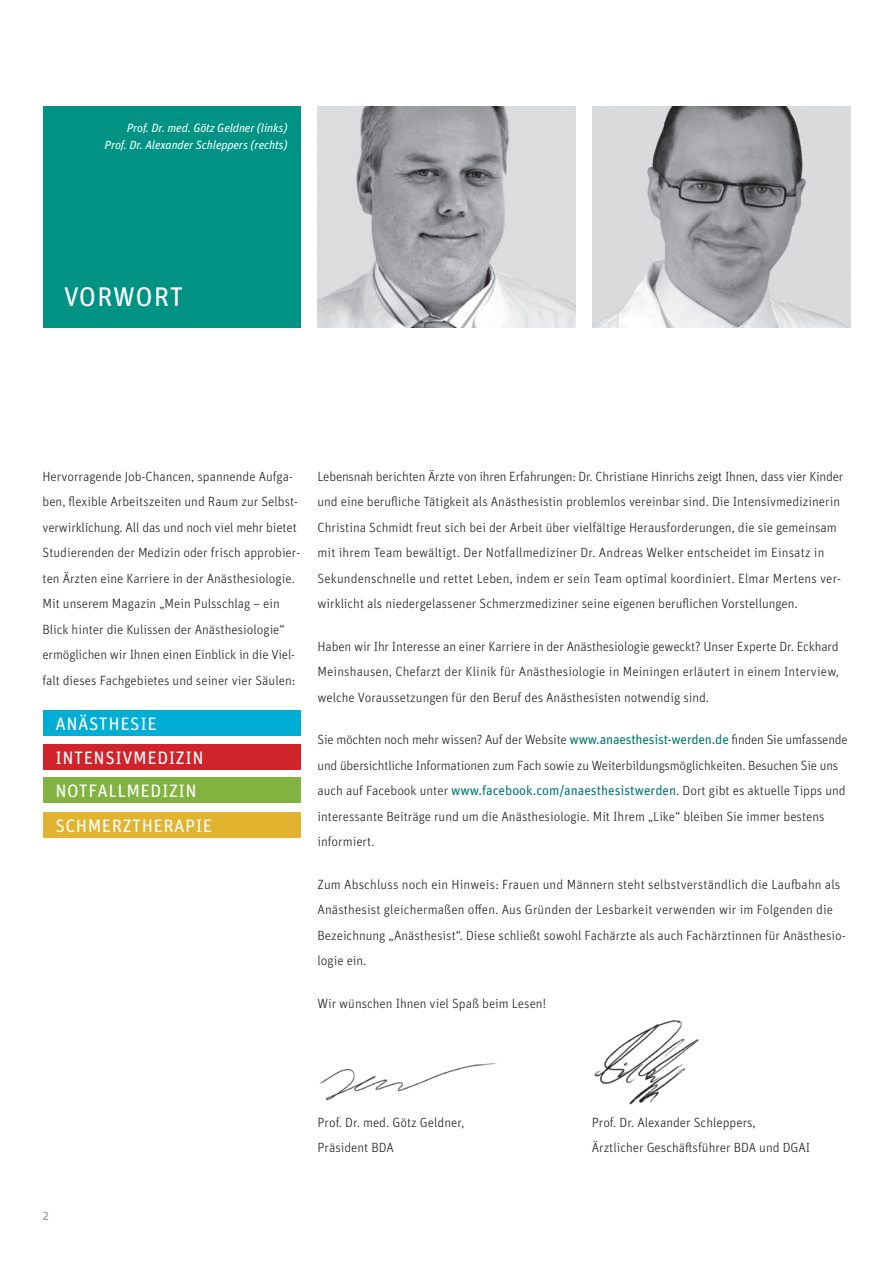
<style>
.page{position:relative;width:893px;height:1263px;background:#fff}
.page>*{position:absolute;margin:0;border:0;box-sizing:border-box;transform-origin:0 0}
.t1{font:27px "Unit OT";letter-spacing:.025em;color:#fff}
.t2{font:18px/33.5px "Unit OT";letter-spacing:.03em;color:#fff}
.t3{font:300 13.35px/25.5px "Unit OT";color:#231f20}
.t4{font:12.75px "Unit OT";color:#939598}
.t5{font:italic 12px/17px "Unit OT";letter-spacing:-.01em;color:#fff;text-align:right}
.s1{font-weight:400;color:#007a6c}
</style>
<div class="page">
<img style="left:592px;top:106px;width:258px;height:221px">
<img style="left:317px;top:106px;width:258px;height:221px">
<div style="left:43px;top:106px;width:257px;height:221px;background:#009383"></div>
<div style="left:43px;top:710px;width:257px;height:26px;background:#00aed5"></div>
<div style="left:43px;top:744px;width:257px;height:26px;background:#d1232a"></div>
<div style="left:43px;top:777px;width:257px;height:25px;background:#82b340"></div>
<div style="left:43px;top:812px;width:257px;height:26px;background:#e1b32e"></div>
<img style="left:320px;top:1063px;width:177px;height:38px">
<img style="left:594px;top:1019px;width:105px;height:86px">
<p class="t5" style="left:105px;top:119px;width:185px">Prof. Dr. med. Götz Geldner (links)<br>Prof. Dr. Alexander Schleppers (rechts)</p>
<h1 class="t1" style="left:64px;top:280px;width:121px">VORWORT</h1>
<p class="t3" style="left:43px;top:463px;width:259px">Hervorragende Job-Chancen, spannende Aufga&shy;ben, flexible Arbeitszeiten und Raum zur Selbst&shy;verwirklichung. All das und noch viel mehr bietet Studierenden der Medizin oder frisch approbier&shy;ten Ärzten eine Karriere in der Anästhesiologie.<br>Mit unserem Magazin „Mein Pulsschlag – ein Blick hinter die Kulissen der Anästhesiologie“ ermöglichen wir Ihnen einen Einblick in die Viel&shy;falt dieses Fachgebietes und seiner vier Säulen:</p>
<h2 class="t2" style="left:55px;top:707px;width:150px">ANÄSTHESIE<br>INTENSIVMEDIZIN<br>NOTFALLMEDIZIN</h2>
<h2 class="t2" style="left:55px;top:809px;width:158px">SCHMERZTHERAPIE</h2>
<p class="t3" style="left:317px;top:463px;width:527px">Lebensnah berichten Ärzte von ihren Erfahrungen: Dr. Christiane Hinrichs zeigt Ihnen, dass vier Kinder und eine berufliche Tätigkeit als Anästhesistin problemlos vereinbar sind. Die Intensivmedizinerin Christina Schmidt freut sich bei der Arbeit über vielfältige Herausforderungen, die sie gemeinsam mit ihrem Team bewältigt. Der Notfallmediziner Dr. Andreas Welker entscheidet im Einsatz in Sekunden schnelle und rettet Leben, indem er sein Team optimal koordiniert. Elmar Mertens ver&shy;wirklicht als nieder gelassener Schmerzmediziner seine eigenen beruflichen Vorstellungen.</p>
<p class="t3" style="left:317px;top:633px;width:523px;text-align:justify">Haben wir Ihr Interesse an einer Karriere in der Anästhesiologie geweckt? Unser Experte Dr. Eckhard Meinshausen, Chefarzt der Klinik für Anästhesiologie in Meiningen erläutert in einem Interview, welche Voraussetzungen für den Beruf des Anästhesisten notwendig sind.</p>
<p class="t3" style="left:317px;top:727px;width:532px">Sie möchten noch mehr wissen? Auf der Website <span class="s1">www.anaesthesist-werden.de</span> finden Sie umfassende und übersichtliche Informationen zum Fach sowie zu Weiterbildungsmöglichkeiten. Besuchen Sie uns auch auf Facebook unter <span class="s1">www.facebook.com/anaesthesistwerden</span>. Dort gibt es aktuelle Tipps und interessante Beiträge rund um die Anästhesiologie. Mit Ihrem „Like“ bleiben Sie immer bestens informiert.</p>
<p class="t3" style="left:317px;top:871px;width:530px">Zum Abschluss noch ein Hinweis: Frauen und Männern steht selbstverständlich die Laufbahn als Anästhesist gleichermaßen offen. Aus Gründen der Lesbarkeit verwenden wir im Folgenden die Bezeichnung „Anästhesist“. Diese schließt sowohl Fachärzte als auch Fachärztinnen für Anästhesio&shy;logie ein.</p>
<p class="t3" style="left:317px;top:990px;width:230px">Wir wünschen Ihnen viel Spaß beim Lesen!</p>
<p class="t4" style="left:43px;top:1208px;width:8px">2</p>
<p class="t3" style="left:317px;top:1109px;width:148px">Prof. Dr. med. Götz Geldner,</p>
<p class="t3" style="left:592px;top:1109px;width:166px">Prof. Dr. Alexander Schleppers,</p>
<p class="t3" style="left:317px;top:1135px;width:78px">Präsident BDA</p>
<p class="t3" style="left:592px;top:1135px;width:220px">Ärztlicher Geschäftsführer BDA und DGAI</p>
</div>
